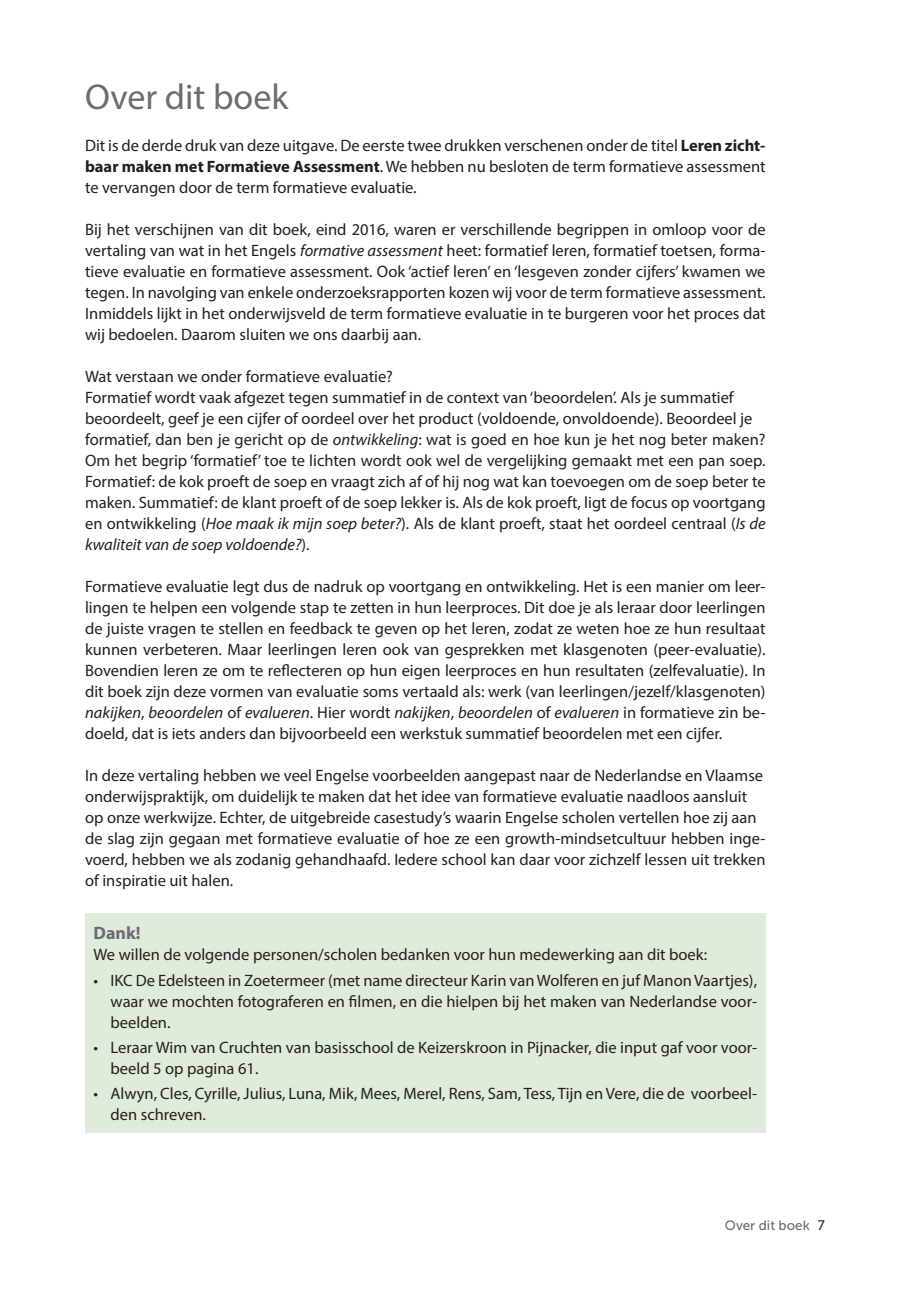
<style>
.page{position:relative;width:906px;height:1289px;background:#fff}
.page>*{position:absolute;margin:0;border:0;box-sizing:border-box;transform-origin:0 0}
.H1__hoofdstuk__kop{font:36px "Myriad Pro";color:#6c6d70}
.H3__kop{font:700 18px "Myriad Pro";color:#6c6d70}
.body__lopende_tekst{font:16.5px/21px "Myriad Pro";color:#231f20;text-align:justify}
.t1{font:13.5px "Museo Sans 500";color:#6c6d70}
.s1{font-weight:700}
.s2{font-style:italic}
.s3{font-family:"Myriad Pro";font-size:15px;color:#231f20}
</style>
<div class="page">
<div style="left:85px;top:913px;width:680px;height:220px;background:#dfecdb"></div>
<p class="H1__hoofdstuk__kop" style="left:85px;top:74px;width:205px">Over dit boek</p>
<p class="body__lopende_tekst" style="left:85px;top:134px;width:682px">Dit is de derde druk van deze uitgave. De eerste twee drukken verschenen onder de titel <span class="s1">Leren zicht&shy;baar maken met Formatieve Assessment</span>. We hebben nu besloten de term formatieve assessment te vervangen door de term formatieve evaluatie.</p>
<p class="body__lopende_tekst" style="left:85px;top:218px;width:682px">Bij het verschijnen van dit boek, eind 2016, waren er verschillende begrippen in omloop voor de vertaling van wat in het Engels <span class="s2">formative assessment</span> heet: formatief leren, formatief toetsen, forma&shy;tieve evaluatie en formatieve assessment. Ook ‘actief leren’ en ‘lesgeven zonder cijfers’ kwamen we tegen. In navolging van enkele onderzoeksrapporten kozen wij voor de term formatieve assessment.<br>Inmiddels lijkt in het onderwijsveld de term formatieve evaluatie in te burgeren voor het proces dat wij bedoelen. Daarom sluiten we ons daarbij aan.</p>
<p class="body__lopende_tekst" style="left:85px;top:365px;width:309px">Wat verstaan we onder formatieve evaluatie?</p>
<p class="body__lopende_tekst" style="left:85px;top:386px;width:650px">Formatief wordt vaak afgezet tegen summatief in de context van ‘beoordelen’. Als je summatief</p>
<p class="body__lopende_tekst" style="left:85px;top:407px;width:669px">beoordeelt, geef je een cijfer of oordeel over het product (voldoende, onvoldoende). Beoordeel je</p>
<p class="body__lopende_tekst" style="left:85px;top:428px;width:682px">formatief, dan ben je gericht op de <span class="s2">ontwikkeling</span>: wat is goed en hoe kun je het nog beter maken?<br>Om het begrip ‘formatief’ toe te lichten wordt ook wel de vergelijking gemaakt met een pan soep.<br>Formatief: de kok proeft de soep en vraagt zich af of hij nog wat kan toevoegen om de soep beter te maken. Summatief: de klant proeft of de soep lekker is. Als de kok proeft, ligt de focus op voortgang en ontwikkeling (<span class="s2">Hoe maak ik mijn soep beter?</span>). Als de klant proeft, staat het oordeel centraal (<span class="s2">Is de kwaliteit van de soep voldoende?</span>).</p>
<p class="body__lopende_tekst" style="left:85px;top:575px;width:682px">Formatieve evaluatie legt dus de nadruk op voortgang en ontwikkeling. Het is een manier om leer&shy;lingen te helpen een volgende stap te zetten in hun leerproces. Dit doe je als leraar door leerlingen de juiste vragen te stellen en feedback te geven op het leren, zodat ze weten hoe ze hun resultaat kunnen verbeteren. Maar leerlingen leren ook van gesprekken met klasgenoten (peer-evaluatie).<br>Bovendien leren ze om te reflecteren op hun eigen leerproces en hun resultaten (zelfevaluatie). In dit boek zijn deze vormen van evaluatie soms vertaald als: werk (van leerlingen/jezelf/klasgenoten) <span class="s2">nakijken</span>, <span class="s2">beoordelen</span> of <span class="s2">evalueren</span>. Hier wordt <span class="s2">nakijken</span>, <span class="s2">beoordelen</span> of <span class="s2">evalueren</span> in formatieve zin be&shy;doeld, dat is iets anders dan bijvoorbeeld een werkstuk summatief beoordelen met een cijfer.</p>
<p class="body__lopende_tekst" style="left:85px;top:764px;width:679px">In deze vertaling hebben we veel Engelse voorbeelden aangepast naar de Nederlandse en Vlaamse</p>
<p class="body__lopende_tekst" style="left:85px;top:785px;width:663px">onderwijspraktijk, om duidelijk te maken dat het idee van formatieve evaluatie naadloos aansluit</p>
<p class="body__lopende_tekst" style="left:85px;top:806px;width:673px">op onze werkwijze. Echter, de uitgebreide casestudy’s waarin Engelse scholen vertellen hoe zij aan</p>
<p class="body__lopende_tekst" style="left:85px;top:827px;width:682px">de slag zijn gegaan met formatieve evaluatie of hoe ze een growth-mindsetcultuur hebben inge&shy;voerd, hebben we als zodanig gehandhaafd. Iedere school kan daar voor zichzelf lessen uit trekken of inspiratie uit halen.</p>
<p class="H3__kop" style="left:94px;top:921px;width:49px">Dank!</p>
<p class="body__lopende_tekst" style="left:94px;top:944px;width:615px">We willen de volgende personen/scholen bedanken voor hun medewerking aan dit boek:</p>
<p class="body__lopende_tekst" style="left:111px;top:969px;width:648px;text-indent:-17px">• IKC De Edelsteen in Zoetermeer (met name directeur Karin van Wolferen en juf Manon Vaartjes), waar we mochten fotograferen en filmen, en die hielpen bij het maken van Nederlandse voor&shy;beelden.</p>
<p class="body__lopende_tekst" style="left:111px;top:1036px;width:648px;text-indent:-17px">• Leraar Wim van Cruchten van basisschool de Keizerskroon in Pijnacker, die input gaf voor voor&shy;beeld 5 op pagina 61.</p>
<p class="body__lopende_tekst" style="left:111px;top:1082px;width:648px;text-indent:-17px">• Alwyn, Cles, Cyrille, Julius, Luna, Mik, Mees, Merel, Rens, Sam, Tess, Tijn en Vere, die de voorbeel&shy;den schreven.</p>
<p class="t1" style="left:725px;top:1217px;width:102px">Over dit boek <span class="s3">7</span></p>
</div>
